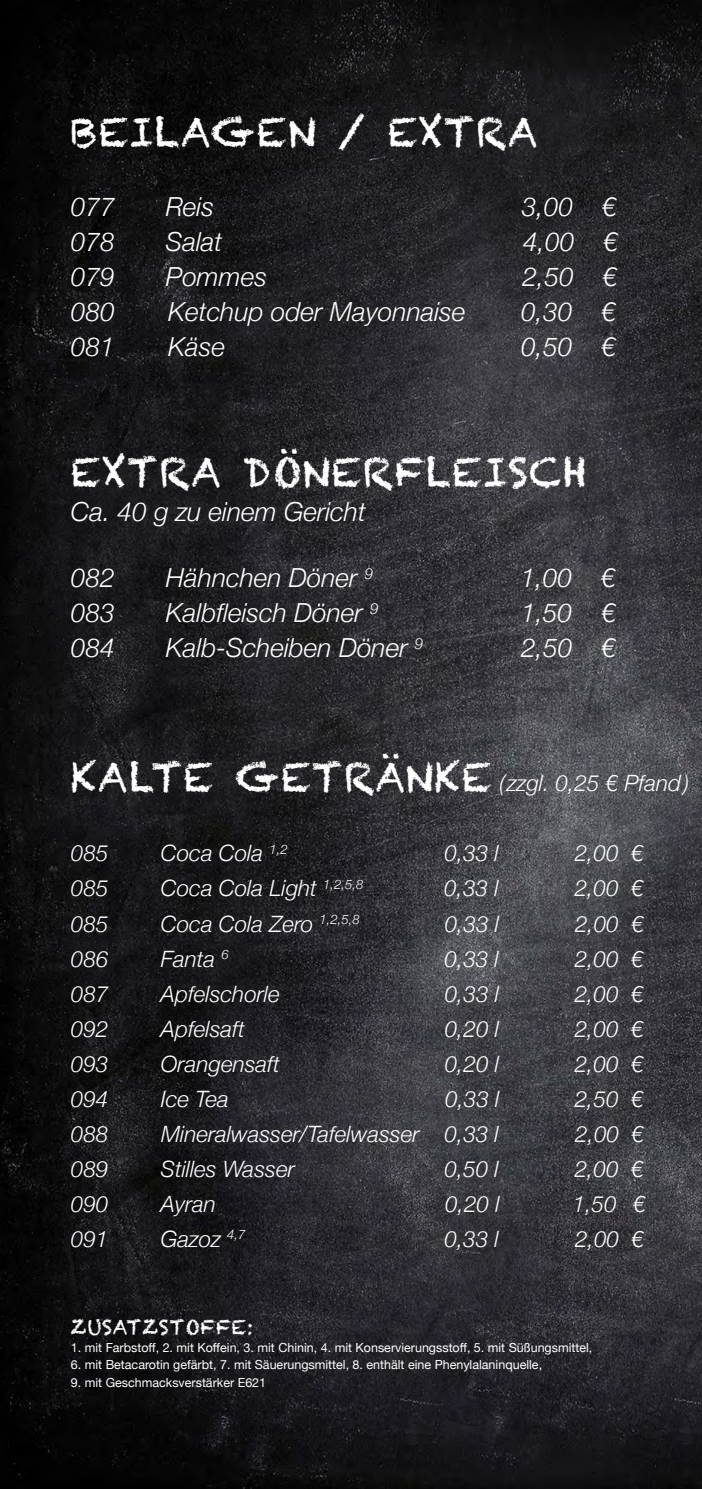
<style>
.page{position:relative;width:702px;height:1489px;background:#fff}
.page>*{position:absolute;margin:0;border:0;box-sizing:border-box;transform-origin:0 0}
.t1{font:40px "Chalkduster";letter-spacing:.03em;color:#fff}
.t2{font:italic 300 26.25px "Helvetica Neue";color:#fff}
.t3{font:italic 300 22.5px "Helvetica Neue";color:#fff}
.t4{font:20px "Chalkduster";letter-spacing:.03em;color:#fff}
.t5{font:12.5px "Helvetica Neue";color:#fff}
.s1{font-family:"Chalkduster";font-weight:400;font-style:normal;font-size:40px}
</style>
<div class="page">
<img style="left:0;top:0;width:702px;height:1488px">
<p class="t1" style="left:71px;top:108px;width:468px">BEILAGEN / EXTRA</p>
<p class="t2" style="left:71px;top:185px;width:45px">077</p>
<p class="t2" style="left:166px;top:185px;width:50px">Reis</p>
<p class="t2" style="left:522px;top:185px;width:96px">3,00 €</p>
<p class="t2" style="left:71px;top:220px;width:45px">078</p>
<p class="t2" style="left:166px;top:220px;width:58px">Salat</p>
<p class="t2" style="left:523px;top:220px;width:96px">4,00 €</p>
<p class="t2" style="left:71px;top:255px;width:45px">079</p>
<p class="t2" style="left:166px;top:255px;width:103px">Pommes</p>
<p class="t2" style="left:522px;top:255px;width:96px">2,50 €</p>
<p class="t2" style="left:71px;top:290px;width:45px">080</p>
<p class="t2" style="left:168px;top:290px;width:299px">Ketchup oder Mayonnaise</p>
<p class="t2" style="left:521px;top:290px;width:96px">0,30 €</p>
<p class="t2" style="left:71px;top:325px;width:45px">081</p>
<p class="t2" style="left:168px;top:325px;width:58px">Käse</p>
<p class="t2" style="left:521px;top:325px;width:96px">0,50 €</p>
<p class="t1" style="left:71px;top:448px;width:518px">EXTRA DÖNERFLEISCH</p>
<p class="t2" style="left:71px;top:490px;width:296px">Ca. 40 g zu einem Gericht</p>
<p class="t2" style="left:71px;top:557px;width:45px">082</p>
<p class="t2" style="left:166px;top:557px;width:209px">Hähnchen Döner <sup>9</sup></p>
<p class="t2" style="left:521px;top:557px;width:96px">1,00 €</p>
<p class="t2" style="left:71px;top:592px;width:45px">083</p>
<p class="t2" style="left:166px;top:592px;width:214px">Kalbfleisch Döner <sup>9</sup></p>
<p class="t2" style="left:521px;top:592px;width:96px">1,50 €</p>
<p class="t2" style="left:71px;top:627px;width:45px">084</p>
<p class="t2" style="left:166px;top:627px;width:259px">Kalb-Scheiben Döner <sup>9</sup></p>
<p class="t2" style="left:521px;top:627px;width:96px">2,50 €</p>
<p class="t3" style="left:71px;top:765px;width:619px"><span class="s1">KALTE GETRÄNKE</span> (zzgl. 0,25 € Pfand)</p>
<p class="t3" style="left:71px;top:835px;width:39px">085</p>
<p class="t3" style="left:161px;top:835px;width:128px">Coca Cola <sup>1,2</sup></p>
<p class="t3" style="left:444px;top:835px;width:56px">0,33 l</p>
<p class="t3" style="left:574px;top:835px;width:70px">2,00 €</p>
<p class="t3" style="left:71px;top:870px;width:39px">085</p>
<p class="t3" style="left:161px;top:870px;width:204px">Coca Cola Light <sup>1,2,5,8</sup></p>
<p class="t3" style="left:444px;top:870px;width:56px">0,33 l</p>
<p class="t3" style="left:574px;top:870px;width:70px">2,00 €</p>
<p class="t3" style="left:71px;top:905px;width:39px">085</p>
<p class="t3" style="left:161px;top:905px;width:200px">Coca Cola Zero <sup>1,2,5,8</sup></p>
<p class="t3" style="left:444px;top:905px;width:56px">0,33 l</p>
<p class="t3" style="left:575px;top:905px;width:70px">2,00 €</p>
<p class="t3" style="left:71px;top:940px;width:39px">086</p>
<p class="t3" style="left:161px;top:940px;width:69px">Fanta <sup>6</sup></p>
<p class="t3" style="left:444px;top:940px;width:56px">0,33 l</p>
<p class="t3" style="left:574px;top:940px;width:70px">2,00 €</p>
<p class="t3" style="left:71px;top:975px;width:39px">087</p>
<p class="t3" style="left:161px;top:975px;width:120px">Apfelschorle</p>
<p class="t3" style="left:445px;top:975px;width:56px">0,33 l</p>
<p class="t3" style="left:574px;top:975px;width:70px">2,00 €</p>
<p class="t3" style="left:71px;top:1010px;width:39px">092</p>
<p class="t3" style="left:161px;top:1010px;width:85px">Apfelsaft</p>
<p class="t3" style="left:445px;top:1010px;width:56px">0,20 l</p>
<p class="t3" style="left:574px;top:1010px;width:70px">2,00 €</p>
<p class="t3" style="left:71px;top:1045px;width:39px">093</p>
<p class="t3" style="left:161px;top:1045px;width:120px">Orangensaft</p>
<p class="t3" style="left:445px;top:1045px;width:56px">0,20 l</p>
<p class="t3" style="left:574px;top:1045px;width:70px">2,00 €</p>
<p class="t3" style="left:71px;top:1080px;width:39px">094</p>
<p class="t3" style="left:161px;top:1080px;width:69px">Ice Tea</p>
<p class="t3" style="left:445px;top:1080px;width:56px">0,33 l</p>
<p class="t3" style="left:574px;top:1080px;width:70px">2,50 €</p>
<p class="t3" style="left:71px;top:1115px;width:39px">088</p>
<p class="t3" style="left:161px;top:1115px;width:339px">Mineralwasser/Tafelwasser 0,33 l</p>
<p class="t3" style="left:575px;top:1115px;width:70px">2,00 €</p>
<p class="t3" style="left:71px;top:1150px;width:39px">089</p>
<p class="t3" style="left:161px;top:1150px;width:135px">Stilles Wasser</p>
<p class="t3" style="left:444px;top:1150px;width:56px">0,50 l</p>
<p class="t3" style="left:574px;top:1150px;width:70px">2,00 €</p>
<p class="t3" style="left:71px;top:1185px;width:39px">090</p>
<p class="t3" style="left:161px;top:1185px;width:57px">Ayran</p>
<p class="t3" style="left:445px;top:1185px;width:56px">0,20 l</p>
<p class="t3" style="left:572px;top:1185px;width:74px">1,50 €</p>
<p class="t3" style="left:71px;top:1220px;width:39px">091</p>
<p class="t3" style="left:161px;top:1220px;width:86px">Gazoz <sup>4,7</sup></p>
<p class="t3" style="left:444px;top:1220px;width:56px">0,33 l</p>
<p class="t3" style="left:575px;top:1220px;width:70px">2,00 €</p>
<p class="t4" style="left:71px;top:1315px;width:184px">ZUSATZSTOFFE:</p>
<p class="t5" style="left:71px;top:1338px;width:523px">1. mit Farbstoff, 2. mit Koffein, 3. mit Chinin, 4. mit Konservierungsstoff, 5. mit Süßungsmittel,</p>
<p class="t5" style="left:71px;top:1355px;width:472px">6. mit Betacarotin gefärbt, 7. mit Säuerungsmittel, 8. enthält eine Phenylalaninquelle,</p>
<p class="t5" style="left:71px;top:1373px;width:197px">9. mit Geschmacksverstärker E621</p>
</div>
